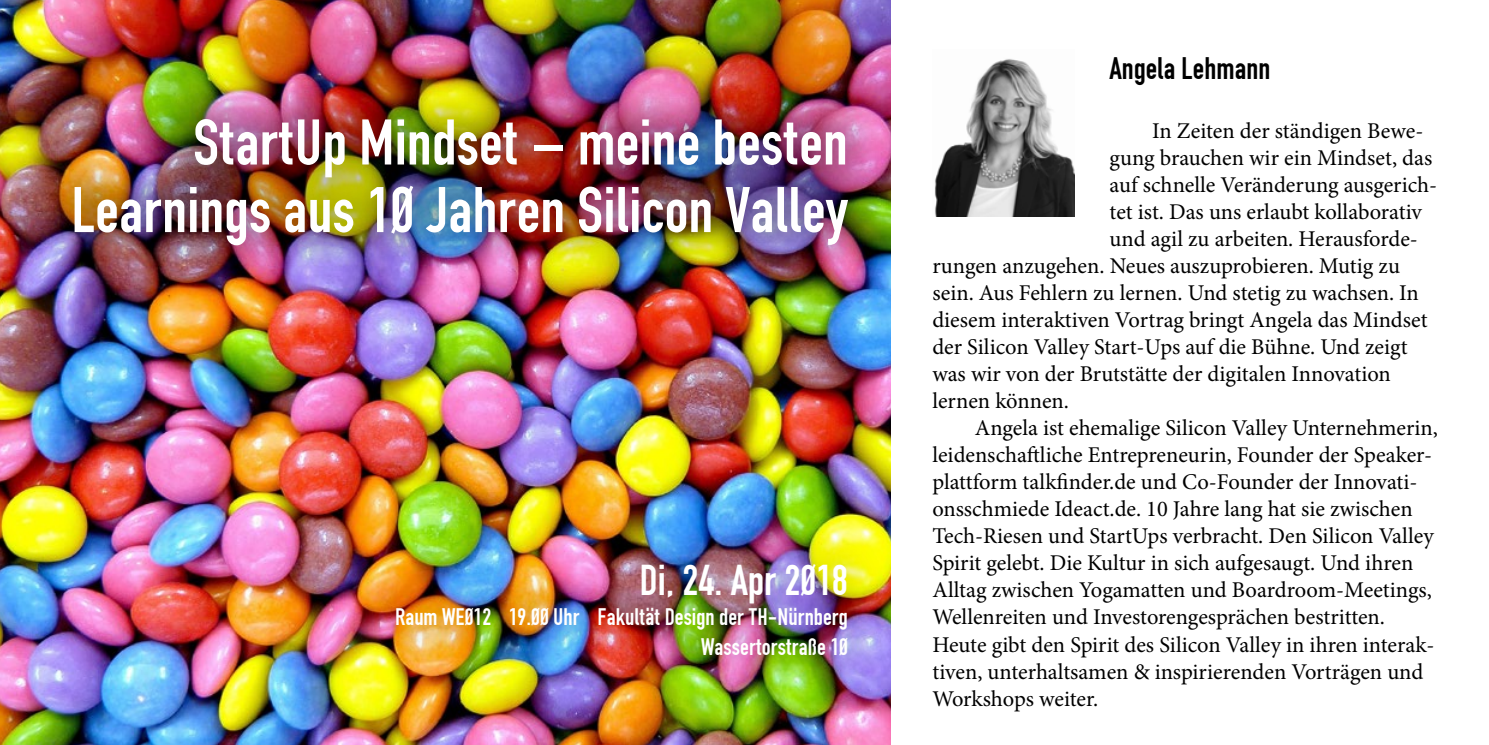
<style>
.page{position:relative;width:1489px;height:745px;background:#fff}
.page>*{position:absolute;margin:0;border:0;box-sizing:border-box;transform-origin:0 0}
.t1{font:67.5px/67.5px "Fette Engschrift";color:#fff;text-align:right}
.t2{font:45px "Fette Engschrift";color:#fff}
.t3{font:32.5px "Fette Engschrift";color:#000}
.t4{font:25px/30px "Fette Engschrift";color:#fff;text-align:right}
.t5{font:22.5px "Minion Pro";color:#000}
</style>
<div class="page">
<img style="left:0;top:0;width:890px;height:744px">
<div style="left:351px;top:519px;width:542px;height:181px;background:#000;opacity:.1"></div>
<div style="left:29px;top:75px;width:862px;height:212px;background:#000;opacity:.35"></div>
<img style="left:934px;top:59px;width:140px;height:157px">
<h1 class="t1" style="left:71px;top:114px;width:778px">StartUp Mindset – meine besten<br>Learnings aus 10 Jahren Silicon Valley</h1>
<h2 class="t2" style="left:639px;top:560px;width:210px">Di, 24. Apr 2018</h2>
<p class="t4" style="left:395px;top:603px;width:454px">Raum WE012 19.00 Uhr Fakultät Design der TH-Nürnberg<br>Wassertorstraße 10</p>
<h3 class="t3" style="left:1109px;top:55px;width:162px">Angela Lehmann</h3>
<p class="t5" style="left:1152px;top:115px;width:273px">In Zeiten der ständigen Bewe-</p>
<p class="t5" style="left:1109px;top:142px;width:324px">gung brauchen wir ein Mindset, das</p>
<p class="t5" style="left:1109px;top:169px;width:329px">auf schnelle Veränderung ausgerich-</p>
<p class="t5" style="left:1109px;top:196px;width:314px">tet ist. Das uns erlaubt kollaborativ</p>
<p class="t5" style="left:1109px;top:223px;width:310px">und agil zu arbeiten. Herausforde-</p>
<p class="t5" style="left:932px;top:250px;width:469px">rungen anzugehen. Neues auszuprobieren. Mutig zu</p>
<p class="t5" style="left:932px;top:277px;width:488px">sein. Aus Fehlern zu lernen. Und stetig zu wachsen. In</p>
<p class="t5" style="left:932px;top:304px;width:497px">diesem interaktiven Vortrag bringt Angela das Mindset</p>
<p class="t5" style="left:932px;top:331px;width:476px">der Silicon Valley Start-Ups auf die Bühne. Und zeigt</p>
<p class="t5" style="left:932px;top:358px;width:460px">was wir von der Brutstätte der digitalen Innovation</p>
<p class="t5" style="left:932px;top:385px;width:138px">lernen können.</p>
<p class="t5" style="left:974px;top:412px;width:464px">Angela ist ehemalige Silicon Valley Unternehmerin,</p>
<p class="t5" style="left:932px;top:439px;width:501px">leidenschaftliche Entrepreneurin, Founder der Speaker-</p>
<p class="t5" style="left:932px;top:466px;width:486px">plattform talkfinder.de und Co-Founder der Innovati-</p>
<p class="t5" style="left:932px;top:493px;width:482px">onsschmiede Ideact.de. 10 Jahre lang hat sie zwischen</p>
<p class="t5" style="left:932px;top:520px;width:503px">Tech-Riesen und StartUps verbracht. Den Silicon Valley</p>
<p class="t5" style="left:932px;top:547px;width:482px">Spirit gelebt. Die Kultur in sich aufgesaugt. Und ihren</p>
<p class="t5" style="left:932px;top:574px;width:501px">Alltag zwischen Yogamatten und Boardroom-Meetings,</p>
<p class="t5" style="left:932px;top:601px;width:454px">Wellenreiten und Investorengesprächen bestritten.</p>
<p class="t5" style="left:932px;top:628px;width:503px">Heute gibt den Spirit des Silicon Valley in ihren interak-</p>
<p class="t5" style="left:932px;top:655px;width:492px">tiven, unterhaltsamen &amp; inspirierenden Vorträgen und</p>
<p class="t5" style="left:932px;top:682px;width:167px">Workshops weiter.</p>
</div>
